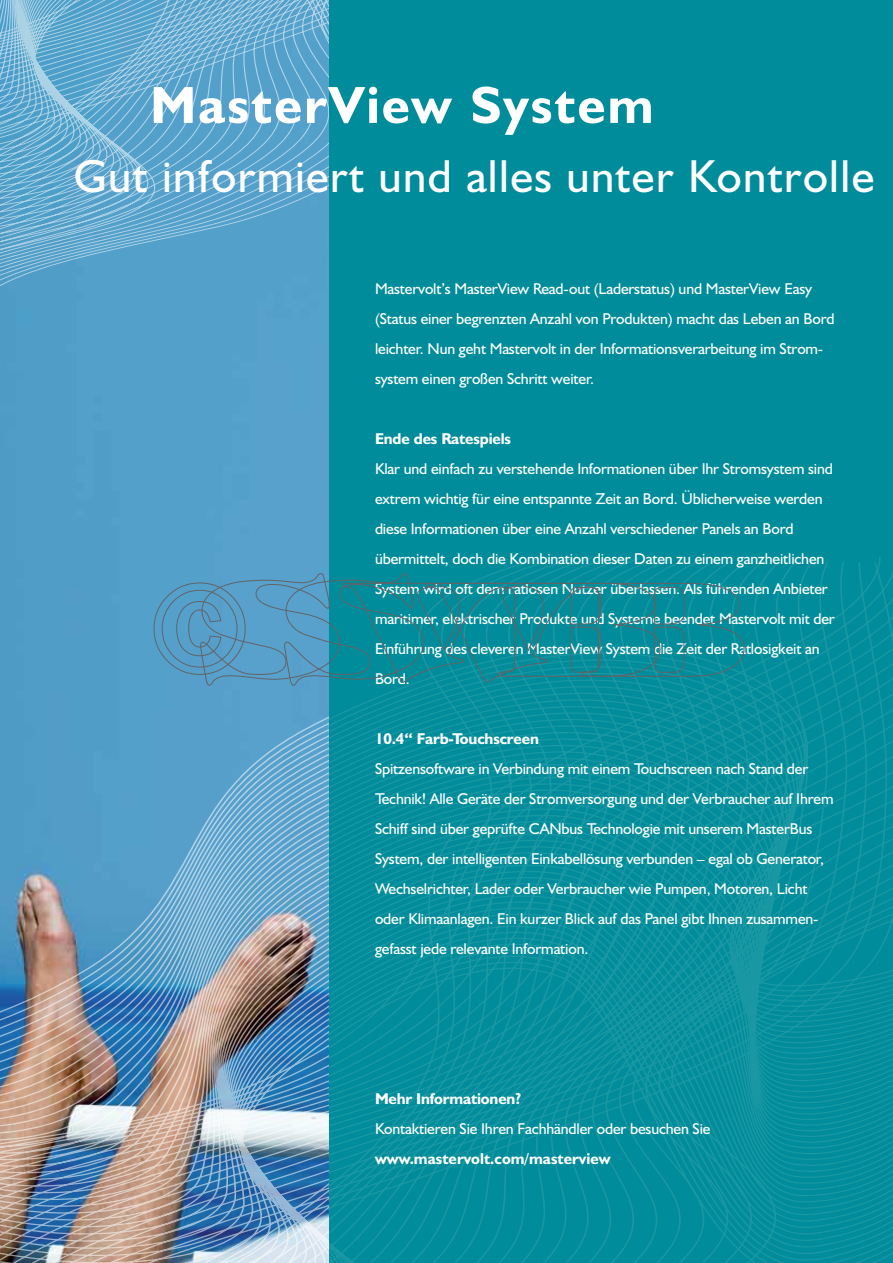
<style>
.page{position:relative;width:893px;height:1263px;background:#fff}
.page>*{position:absolute;margin:0;border:0;box-sizing:border-box;transform-origin:0 0}
.t1{font:700 52.5px "Humanist 521 BT";letter-spacing:.04em;color:#fff}
.t2{font:46.5px "Humanist 521 BT";letter-spacing:.03em;color:#fff}
.t3{font:15.75px/30px "Humanist 521 BT";letter-spacing:-.01em;color:#fff}
.t4{font:700 15.75px "Humanist 521 BT";letter-spacing:-.01em;color:#fff}
</style>
<div class="page">
<div style="left:328px;top:0;width:565px;height:1263px;background:#008c9a"></div>
<div style="left:0;top:367px;width:329px;height:239px;background:#53a0cb"></div>
<svg style="left:0;top:0;width:329px;height:367px;background:#60a7ce"></svg>
<svg style="left:329px;top:557px;width:564px;height:706px"></svg>
<img style="left:0;top:606px;width:329px;height:657px">
<svg style="left:661px;top:573px;width:84px;height:115px"></svg>
<svg style="left:154px;top:582px;width:35px;height:93px;background:#549ac2"></svg>
<svg style="left:189px;top:573px;width:472px;height:115px"></svg>
<h1 class="t1" style="left:150px;top:72px;width:505px">MasterView System</h1>
<h2 class="t2" style="left:74px;top:147px;width:802px">Gut informiert und alles unter Kontrolle</h2>
<p class="t3" style="left:375px;top:273px;width:461px">Mastervolt’s MasterView Read-out (Laderstatus) und MasterView Easy (Status einer begrenzten Anzahl von Produkten) macht das Leben an Bord leichter. Nun geht Mastervolt in der Informationsverarbeitung im Strom&shy;system einen großen Schritt weiter.</p>
<p class="t4" style="left:375px;top:429px;width:138px">Ende des Ratespiels</p>
<p class="t3" style="left:375px;top:453px;width:461px">Klar und einfach zu verstehende Informationen über Ihr Stromsystem sind extrem wichtig für eine entspannte Zeit an Bord. Üblicherweise werden diese Informationen über eine Anzahl verschiedener Panels an Bord übermittelt, doch die Kombination dieser Daten zu einem ganzheitlichen System wird oft dem ratlosen Nutzer überlassen. Als führenden Anbieter maritimer, elektrischer Produkte und Systeme beendet Mastervolt mit der Einführung des cleveren MasterView System die Zeit der Ratlosigkeit an Bord.</p>
<p class="t4" style="left:375px;top:729px;width:165px">10.4“ Farb-Touchscreen</p>
<p class="t3" style="left:375px;top:753px;width:460px">Spitzensoftware in Verbindung mit einem Touchscreen nach Stand der Technik! Alle Geräte der Stromversorgung und der Verbraucher auf Ihrem Schiff sind über geprüfte CANbus Technologie mit unserem MasterBus System, der intelligenten Einkabellösung verbunden – egal ob Generator, Wechselrichter, Lader oder Verbraucher wie Pumpen, Motoren, Licht oder Klimaanlagen. Ein kurzer Blick auf das Panel gibt Ihnen zusammen&shy;gefasst jede relevante Information.</p>
<p class="t4" style="left:375px;top:1089px;width:148px">Mehr Informationen?</p>
<p class="t3" style="left:375px;top:1113px;width:337px">Kontaktieren Sie Ihren Fachhändler oder besuchen Sie</p>
<p class="t4" style="left:375px;top:1149px;width:237px">www.mastervolt.com/masterview</p>
</div>
